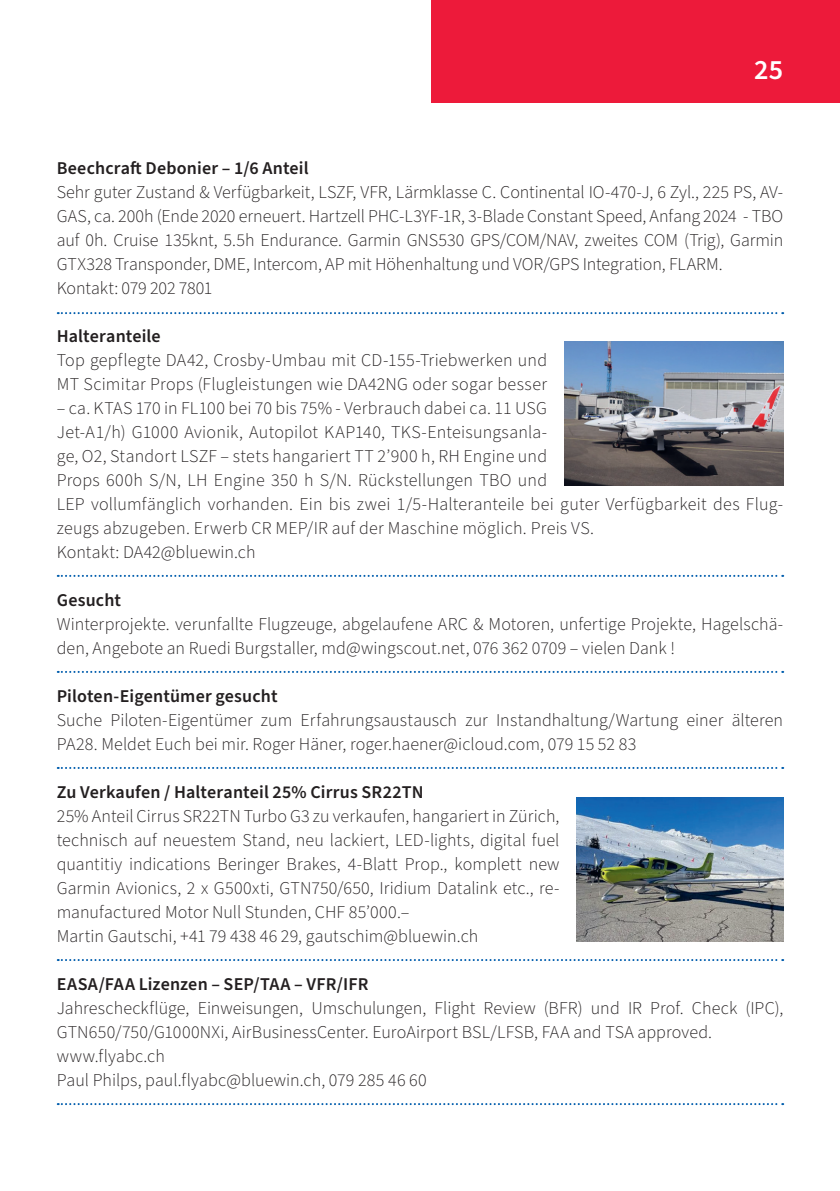
<style>
.page{position:relative;width:840px;height:1191px;background:#fff}
.page>*{position:absolute;margin:0;border:0;box-sizing:border-box;transform-origin:0 0}
.t1{font:600 28px "Source Sans Pro";color:#fff}
.t2{font:300 18px/24px "Source Sans Pro";letter-spacing:.005em;color:#231f20}
.t3{font:600 18px "Source Sans Pro";letter-spacing:.01em;color:#231f20}
</style>
<div class="page">
<div style="left:431px;top:0;width:408px;height:102px;background:#ed1a3a"></div>
<svg style="left:58px;top:312px;width:724px;height:2px"></svg>
<svg style="left:58px;top:575px;width:724px;height:2px"></svg>
<svg style="left:58px;top:671px;width:724px;height:2px"></svg>
<svg style="left:58px;top:767px;width:724px;height:2px"></svg>
<svg style="left:58px;top:959px;width:724px;height:2px"></svg>
<svg style="left:58px;top:1103px;width:724px;height:2px"></svg>
<img style="left:564px;top:342px;width:218px;height:144px">
<img style="left:576px;top:798px;width:206px;height:143px">
<h1 class="t1" style="left:753px;top:51px;width:31px">25</h1>
<p class="t3" style="left:57px;top:156px;width:253px">Beechcraft Debonier – 1/6 Anteil</p>
<p class="t2" style="left:57px;top:180px;width:727px">Sehr guter Zustand &amp; Verfügbarkeit, LSZF, VFR, Lärmklasse C. Continental IO-470-J, 6 Zyl., 225 PS, AV-GAS, ca. 200h (Ende 2020 erneuert. Hartzell PHC-L3YF-1R, 3-Blade Constant Speed, Anfang 2024 - TBO auf 0h. Cruise 135knt, 5.5h Endurance. Garmin GNS530 GPS/COM/NAV, zweites COM (Trig), Garmin GTX328 Transponder, DME, Intercom, AP mit Höhenhaltung und VOR/GPS Integration, FLARM.<br>Kontakt: 079 202 7801</p>
<p class="t3" style="left:57px;top:324px;width:105px">Halteranteile</p>
<p class="t2" style="left:57px;top:348px;width:491px">Top gepflegte DA42, Crosby-Umbau mit CD-155-Triebwerken und<br>MT Scimitar Props (Flugleistungen wie DA42NG oder sogar besser</p>
<p class="t2" style="left:57px;top:396px;width:727px">– ca. KTAS 170 in FL100 bei 70 bis 75% - Verbrauch dabei ca. 11 USG<br>Jet-A1/h) G1000 Avionik, Autopilot KAP140, TKS-Enteisungsanla-<br>ge, O2, Standort LSZF – stets hangariert TT 2ʼ900 h, RH Engine und<br>Props 600h S/N, LH Engine 350 h S/N. Rückstellungen TBO und<br>LEP vollumfänglich vorhanden. Ein bis zwei 1/5-Halteranteile bei guter Verfügbarkeit des Flug&shy;zeugs abzugeben. Erwerb CR MEP/IR auf der Maschine möglich. Preis VS.<br>Kontakt: DA42@bluewin.ch</p>
<p class="t3" style="left:57px;top:588px;width:66px">Gesucht</p>
<p class="t2" style="left:57px;top:612px;width:727px">Winterprojekte. verunfallte Flugzeuge, abgelaufene ARC &amp; Motoren, unfertige Projekte, Hagelschä&shy;den, Angebote an Ruedi Burgstaller, md@wingscout.net, 076 362 0709 – vielen Dank !</p>
<p class="t3" style="left:57px;top:684px;width:222px">Piloten-Eigentümer gesucht</p>
<p class="t2" style="left:57px;top:708px;width:727px">Suche Piloten-Eigentümer zum Erfahrungsaustausch zur Instandhaltung/Wartung einer älteren<br>PA28. Meldet Euch bei mir. Roger Häner, roger.haener@icloud.com, 079 15 52 83</p>
<p class="t3" style="left:57px;top:780px;width:368px">Zu Verkaufen / Halteranteil 25% Cirrus SR22TN</p>
<p class="t2" style="left:57px;top:804px;width:504px">25% Anteil Cirrus SR22TN Turbo G3 zu verkaufen, hangariert in Zürich, technisch auf neuestem Stand, neu lackiert, LED-lights, digital fuel quantitiy indications Beringer Brakes, 4-Blatt Prop., komplett new Garmin Avionics, 2 x G500xti, GTN750/650, Iridium Datalink etc., re&shy;manufactured Motor Null Stunden, CHF 85ʼ000.–<br>Martin Gautschi, +41 79 438 46 29, gautschim@bluewin.ch</p>
<p class="t3" style="left:57px;top:972px;width:313px">EASA/FAA Lizenzen – SEP/TAA – VFR/IFR</p>
<p class="t2" style="left:57px;top:996px;width:727px">Jahrescheckflüge, Einweisungen, Umschulungen, Flight Review (BFR) und IR Prof. Check (IPC), GTN650/750/G1000NXi, AirBusinessCenter. EuroAirport BSL/LFSB, FAA and TSA approved. www.flyabc.ch<br>Paul Philps, paul.flyabc@bluewin.ch, 079 285 46 60</p>
</div>
